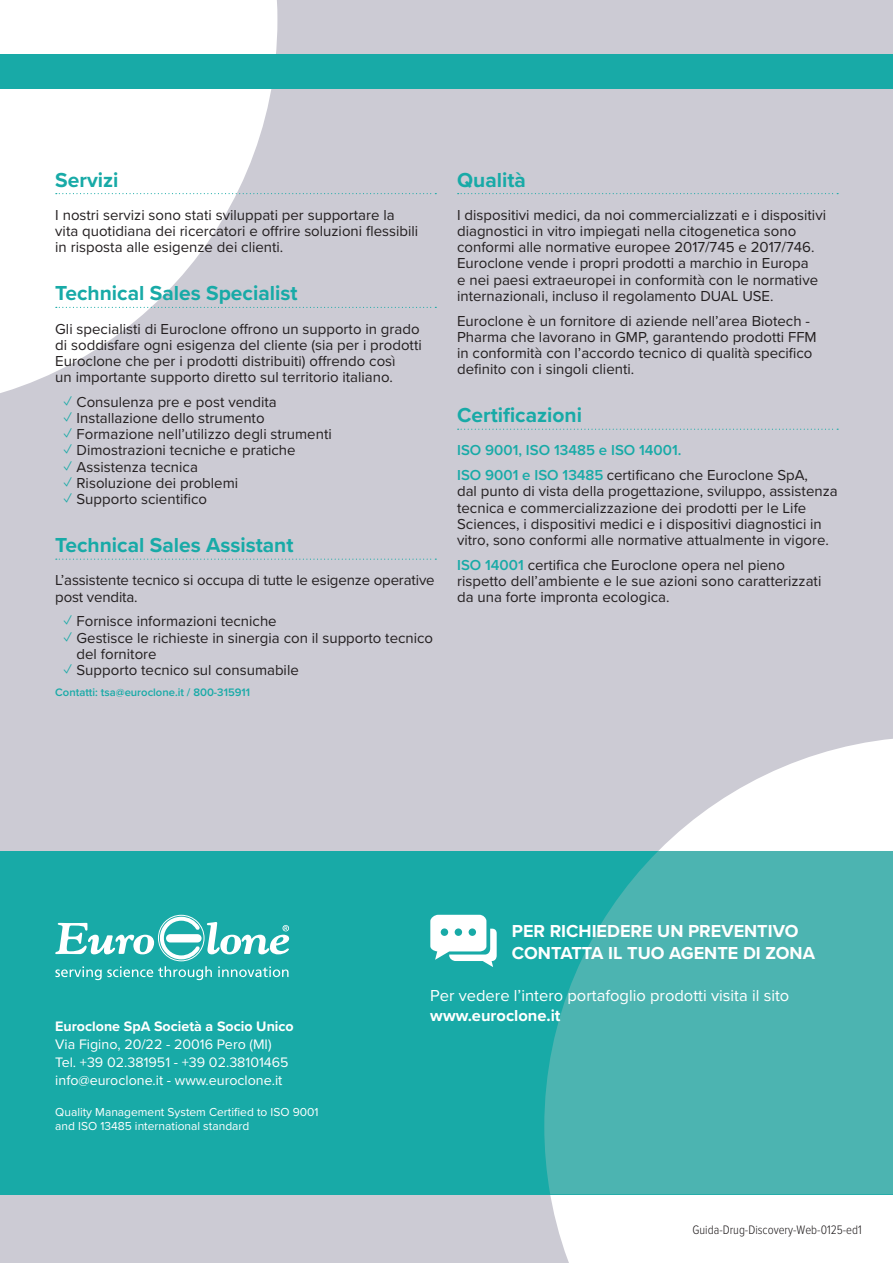
<style>
.page{position:relative;width:893px;height:1263px;background:#cccbd4}
.page>*{position:absolute;margin:0;border:0;box-sizing:border-box;transform-origin:0 0}
.Retro_-_Titolo{font:700 21px "Proxima Nova";color:#18aaa7}
.t1{font:700 18px/21.6px "Proxima Nova";color:#fff}
.t2{font:16.5px/19.8px "Proxima Nova";color:#fff}
.Retro_-_Testo{font:15px/16.2px "Proxima Nova";color:#231f20}
.Retro_-_Testo-2{font:600 15px "Proxima Nova";color:#18aaa7}
.t3{font:14.25px/18px "Proxima Nova";color:#fff}
.Tabella{font:300 12.75px "Proxima Nova Cond";color:#231f20}
.t4{font:12px/14.4px "Proxima Nova";color:#fff}
.Retro_-_Nota_in_piccolo{font:600 11.25px "Proxima Nova";color:#18aaa7}
.s1{font-family:"Proxima Nova Cond";color:#18aaa7}
.s2{font-weight:600;color:#18aaa7}
.s3{font-weight:700}
</style>
<div class="page">
<svg style="left:0;top:0;width:277px;height:393px;fill:#fff"></svg>
<svg style="left:544px;top:739px;width:349px;height:524px;fill:#fff"></svg>
<div style="left:0;top:54px;width:893px;height:34px;background:#18aaa7"></div>
<div style="left:0;top:851px;width:893px;height:343px;background:#18aaa7"></div>
<svg style="left:544px;top:851px;width:349px;height:343px;background:#47b3b0"></svg>
<svg style="left:56px;top:193px;width:380px;height:1px"></svg>
<svg style="left:56px;top:307px;width:380px;height:1px"></svg>
<svg style="left:56px;top:559px;width:380px;height:1px"></svg>
<svg style="left:458px;top:193px;width:380px;height:1px"></svg>
<svg style="left:458px;top:429px;width:380px;height:1px"></svg>
<svg style="left:430px;top:915px;width:67px;height:52px"></svg>
<svg style="left:55px;top:915px;width:234px;height:65px"></svg>
<p class="Retro_-_Titolo" style="left:55px;top:164px;width:65px">Servizi</p>
<p class="Retro_-_Testo" style="left:55px;top:206px;width:364px">I nostri servizi sono stati sviluppati per supportare la vita quotidiana dei ricercatori e offrire soluzioni flessibili in risposta alle esigenze dei clienti.</p>
<p class="Retro_-_Titolo" style="left:55px;top:278px;width:244px">Technical Sales Specialist</p>
<p class="Retro_-_Testo" style="left:55px;top:320px;width:368px">Gli specialisti di Euroclone offrono un supporto in grado di soddisfare ogni esigenza del cliente (sia per i prodotti Euroclone che per i prodotti distribuiti) offrendo così<br>un importante supporto diretto sul territorio italiano.</p>
<p class="Retro_-_Testo" style="left:64px;top:393px;width:214px"><span class="s1">✓</span> Consulenza pre e post vendita</p>
<p class="Retro_-_Testo" style="left:64px;top:409px;width:202px"><span class="s1">✓</span> Installazione dello strumento</p>
<p class="Retro_-_Testo" style="left:64px;top:425px;width:270px"><span class="s1">✓</span> Formazione nell’utilizzo degli strumenti</p>
<p class="Retro_-_Testo" style="left:64px;top:442px;width:233px"><span class="s1">✓</span> Dimostrazioni tecniche e pratiche</p>
<p class="Retro_-_Testo" style="left:64px;top:458px;width:136px"><span class="s1">✓</span> Assistenza tecnica</p>
<p class="Retro_-_Testo" style="left:64px;top:474px;width:176px"><span class="s1">✓</span> Risoluzione dei problemi</p>
<p class="Retro_-_Testo" style="left:64px;top:490px;width:145px"><span class="s1">✓</span> Supporto scientifico</p>
<p class="Retro_-_Titolo" style="left:55px;top:530px;width:240px">Technical Sales Assistant</p>
<p class="Retro_-_Testo" style="left:55px;top:572px;width:381px">L’assistente tecnico si occupa di tutte le esigenze operative post vendita.</p>
<p class="Retro_-_Testo" style="left:64px;top:612px;width:214px"><span class="s1">✓</span> Fornisce informazioni tecniche</p>
<p class="Retro_-_Testo" style="left:77px;top:629px;width:358px;text-indent:-13px"><span class="s1">✓</span> Gestisce le richieste in sinergia con il supporto tecnico del fornitore</p>
<p class="Retro_-_Testo" style="left:64px;top:661px;width:237px"><span class="s1">✓</span> Supporto tecnico sul consumabile</p>
<p class="Retro_-_Nota_in_piccolo" style="left:55px;top:683px;width:196px">Contatti: tsa@euroclone.it / 800-315911</p>
<p class="Retro_-_Titolo" style="left:457px;top:164px;width:70px">Qualità</p>
<p class="Retro_-_Testo" style="left:457px;top:206px;width:370px">I dispositivi medici, da noi commercializzati e i dispositivi diagnostici in vitro impiegati nella citogenetica sono conformi alle normative europee 2017/745 e 2017/746.<br>Euroclone vende i propri prodotti a marchio in Europa<br>e nei paesi extraeuropei in conformità con le normative internazionali, incluso il regolamento DUAL USE.</p>
<p class="Retro_-_Testo" style="left:457px;top:312px;width:361px">Euroclone è un fornitore di aziende nell’area Biotech - Pharma che lavorano in GMP, garantendo prodotti FFM in conformità con l’accordo tecnico di qualità specifico definito con i singoli clienti.</p>
<p class="Retro_-_Titolo" style="left:457px;top:400px;width:126px">Certificazioni</p>
<p class="Retro_-_Testo-2" style="left:457px;top:439px;width:226px">ISO 9001, ISO 13485 e ISO 14001.</p>
<p class="Retro_-_Testo" style="left:457px;top:466px;width:382px"><span class="s2">ISO 9001 e ISO 13485</span> certificano che Euroclone SpA,<br>dal punto di vista della progettazione, sviluppo, assistenza tecnica e commercializzazione dei prodotti per le Life Sciences, i dispositivi medici e i dispositivi diagnostici in vitro, sono conformi alle normative attualmente in vigore.</p>
<p class="Retro_-_Testo" style="left:457px;top:556px;width:366px"><span class="s2">ISO 14001</span> certifica che Euroclone opera nel pieno rispetto dell’ambiente e le sue azioni sono caratterizzati da una forte impronta ecologica.</p>
<p class="t3" style="left:55px;top:1016px;width:240px"><span class="s3">Euroclone SpA Società a Socio Unico </span>Via Figino, 20/22 - 20016 Pero (MI)<br>Tel. +39 02.381951 - +39 02.38101465 info@euroclone.it - www.euroclone.it</p>
<p class="t4" style="left:55px;top:1104px;width:265px">Quality Management System Certified to ISO 9001 and ISO 13485 international standard</p>
<p class="t1" style="left:512px;top:920px;width:305px">PER RICHIEDERE UN PREVENTIVO<br>CONTATTA IL TUO AGENTE DI ZONA</p>
<p class="t2" style="left:430px;top:985px;width:361px">Per vedere l’intero portafoglio prodotti visita il sito <span class="s3">www.euroclone.it</span></p>
<p class="Tabella" style="left:692px;top:1220px;width:171px">Guida-Drug-Discovery-Web-0125-ed1</p>
</div>
